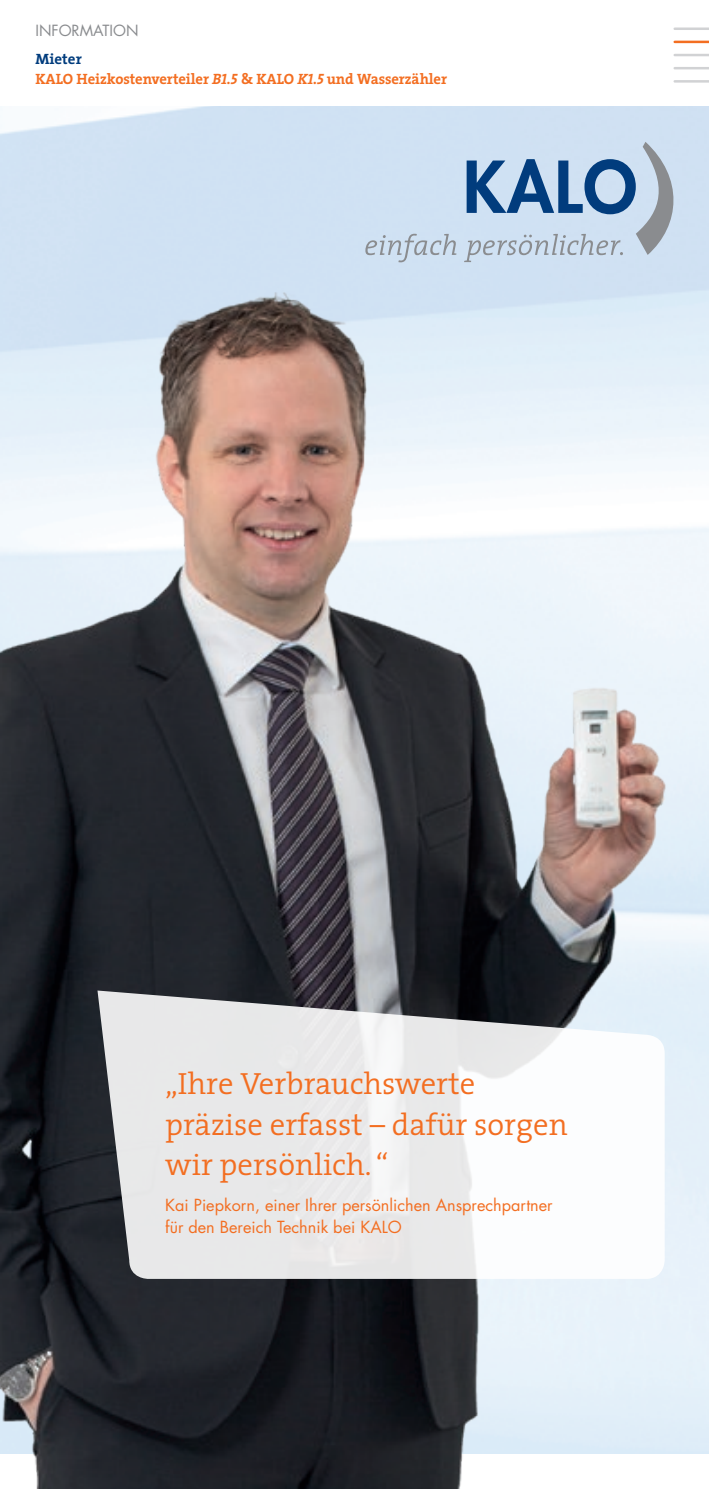
<style>
.page{position:relative;width:709px;height:1489px;background:#fff}
.page>*{position:absolute;margin:0;border:0;box-sizing:border-box;transform-origin:0 0}
.t1{font:300 30.75px/40.5px "The Serif";color:#f36e21}
.t2{font:16.25px/22px "Futura LT";color:#f36e21}
.t3{font:700 15px "The Serif";letter-spacing:-.005em;color:#f36e21}
.t4{font:15px "Futura LT";color:#8a8c8f}
.t5{font:700 15px "The Serif";color:#013c7d}
.s1{font-family:"The Serif Bold Caps";font-weight:400;font-style:italic}
</style>
<div class="page">
<img style="left:0;top:206px;width:709px;height:1282px">
<svg style="left:97px;top:990px;width:567px;height:288px;fill:#e8e9e9"></svg>
<svg style="left:365px;top:234px;width:91px;height:28px;background:#c1d0de"></svg>
<svg style="left:464px;top:142px;width:220px;height:120px;background:#a6bdd5"></svg>
<hr style="left:674px;top:80px;width:35px;height:3px;background:#d1d2d4">
<hr style="left:674px;top:67px;width:35px;height:2px;background:#d1d2d4">
<hr style="left:674px;top:41px;width:35px;height:2px;background:#f36e21">
<hr style="left:674px;top:27px;width:35px;height:3px;background:#d1d2d4">
<hr style="left:674px;top:54px;width:35px;height:2px;background:#d1d2d4">
<p class="t4" style="left:35px;top:21px;width:105px">INFORMATION</p>
<p class="t5" style="left:35px;top:46px;width:48px">Mieter</p>
<p class="t3" style="left:35px;top:66px;width:413px">KALO Heizkostenverteiler <span class="s1">B1.5</span> &amp; KALO <span class="s1">K1.5</span> und Wasserzähler</p>
<p class="t1" style="left:165px;top:1062px;width:404px">„Ihre Verbrauchswerte präzise erfasst – dafür sorgen wir persönlich. “</p>
<p class="t2" style="left:165px;top:1194px;width:389px">Kai Piepkorn, einer Ihrer persönlichen Ansprechpartner für den Bereich Technik bei KALO</p>
</div>
